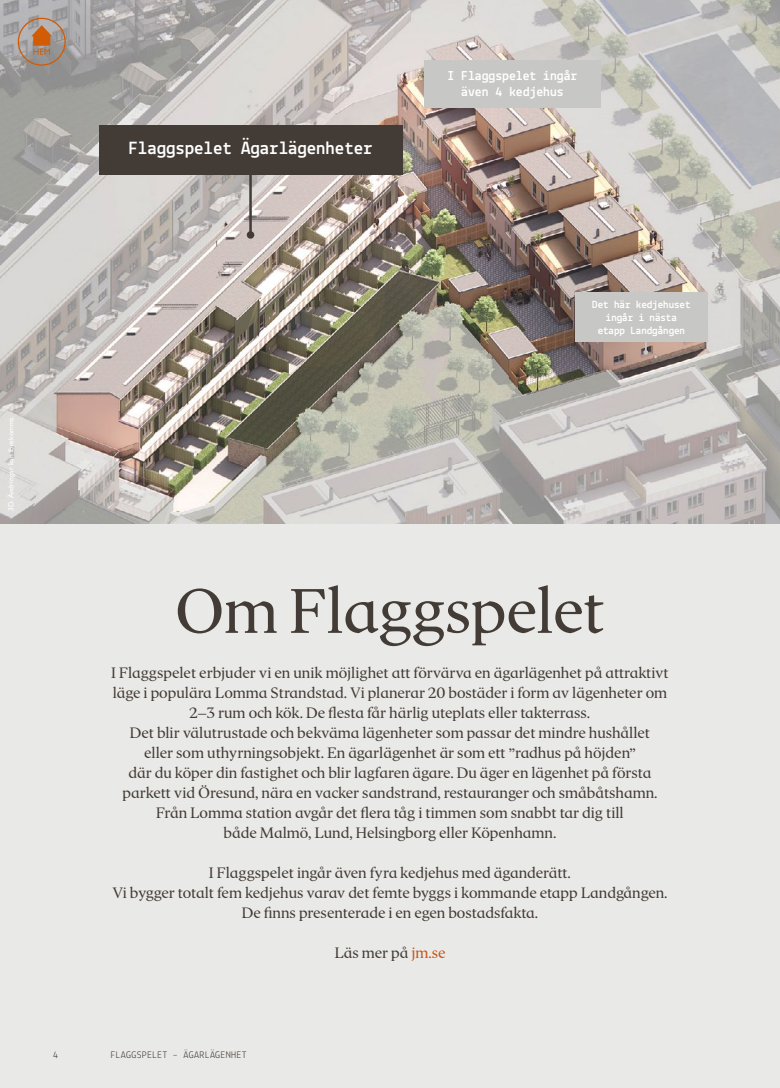
<style>
.page{position:relative;width:780px;height:1088px;background:#e9e9e7}
.page>*{position:absolute;margin:0;border:0;box-sizing:border-box;transform-origin:0 0}
.t1{font:62.5px "JM Serif";letter-spacing:-.01em;color:#433b35}
.t2{font:700 18.75px "Lekton";color:#fff}
.t3{font:15px/20px "JM Serif";color:#433b35;text-align:center}
.t4{font:700 13.62px/15.8px "Lekton";color:#fff;text-align:center}
.t5{font:700 10.88px/12.6px "Lekton";color:#fff;text-align:center}
.t6{font:10px "Lekton";letter-spacing:.025em;color:#433b35}
.t7{font:7.5px "Gill Sansfor JM";letter-spacing:.01em;color:#fff}
.s1{color:#c55519}
</style>
<div class="page">
<img style="left:0;top:0;width:780px;height:524px">
<div style="left:99px;top:125px;width:303px;height:49px;background:#433b35"></div>
<hr style="left:249px;top:166px;width:3px;height:69px;background:#433b35">
<div style="left:247px;top:231px;width:7px;height:8px;background:#433b35;border-radius:50%"></div>
<div style="left:424px;top:60px;width:177px;height:48px;background:#c7c7c6"></div>
<div style="left:575px;top:293px;width:132px;height:49px;background:#c7c7c6"></div>
<hr style="left:645px;top:319px;width:1px;height:33px;background:#c7c7c6">
<svg style="left:643px;top:350px;width:5px;height:5px"></svg>
<div style="left:18px;top:18px;width:48px;height:48px;border:1px solid #d15c05;border-radius:50%"></div>
<svg style="left:31px;top:25px;width:21px;height:30px"></svg>
<p class="t2" style="left:129px;top:136px;width:245px">Flaggspelet Ägarlägenheter</p>
<p class="t4" style="left:447px;top:67px;width:131px">I Flaggspelet ingår även 4 kedjehus</p>
<p class="t7" style="left:7px;top:511px;width:97px;rotate:-90deg">3D. Ändringar kan förekomma.</p>
<p class="t5" style="left:592px;top:298px;width:100px">Det här kedjehuset ingår i nästa etapp Landgången</p>
<h1 class="t1" style="left:175px;top:572px;width:431px">Om Flaggspelet</h1>
<p class="t3" style="left:111px;top:663px;width:559px">I Flaggspelet erbjuder vi en unik möjlighet att förvärva en ägarlägenhet på attraktivt läge i populära Lomma Strandstad. Vi planerar 20 bostäder i form av lägenheter om 2–3 rum och kök. De flesta får härlig uteplats eller takterrass.<br>Det blir välutrustade och bekväma lägenheter som passar det mindre hushållet<br>eller som uthyrningsobjekt. En ägarlägenhet är som ett ”radhus på höjden”<br>där du köper din fastighet och blir lagfaren ägare. Du äger en lägenhet på första parkett vid Öresund, nära en vacker sandstrand, restauranger och småbåtshamn.<br>Från Lomma station avgår det flera tåg i timmen som snabbt tar dig till<br>både Malmö, Lund, Helsingborg eller Köpenhamn.</p>
<p class="t3" style="left:112px;top:863px;width:556px">I Flaggspelet ingår även fyra kedjehus med äganderätt.<br>Vi bygger totalt fem kedjehus varav det femte byggs i kommande etapp Landgången.<br>De finns presenterade i en egen bostadsfakta.</p>
<p class="t3" style="left:334px;top:943px;width:113px">Läs mer på <span class="s1">jm.se</span></p>
<p class="t6" style="left:53px;top:1049px;width:6px">4</p>
<p class="t6" style="left:110px;top:1049px;width:138px">FLAGGSPELET – ÄGARLÄGENHET</p>
</div>
